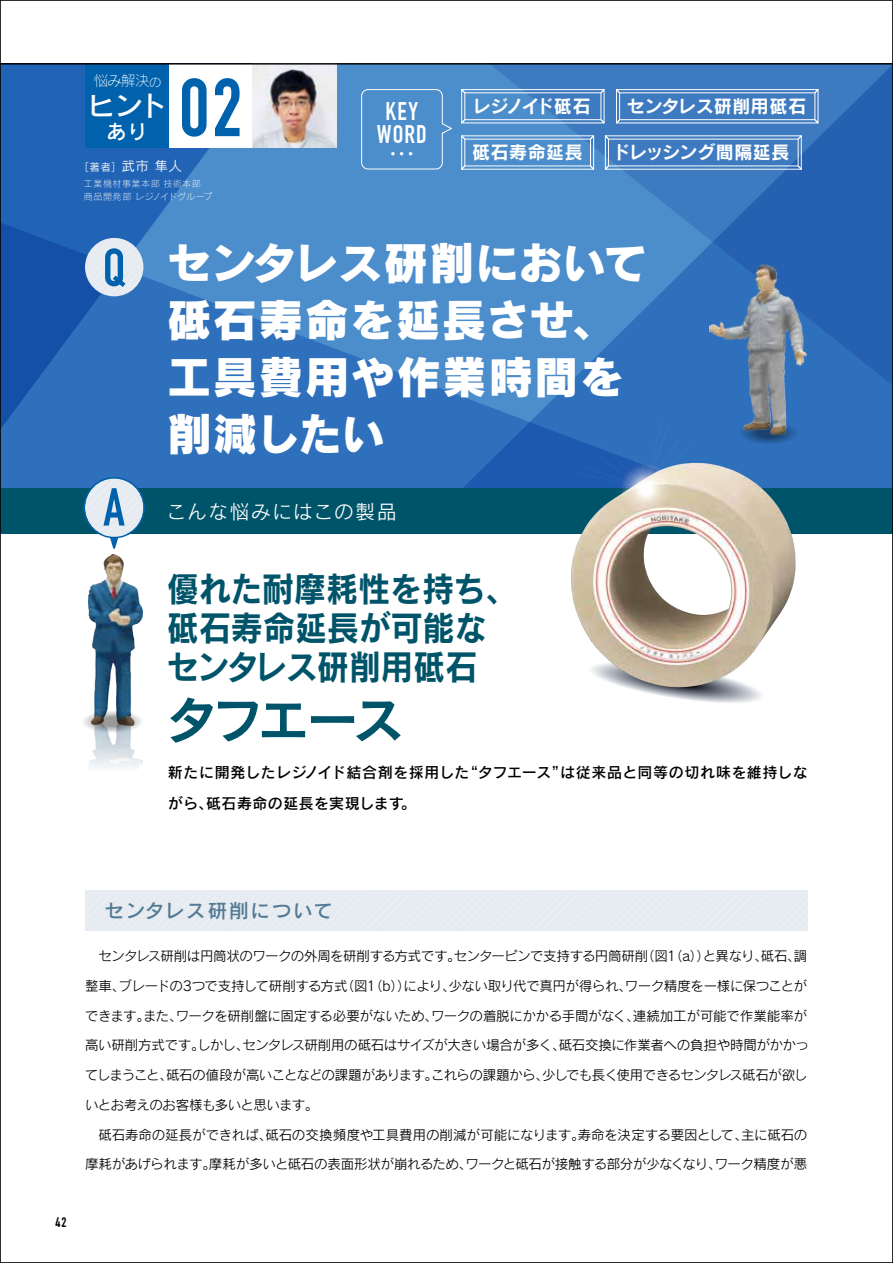
<style>
.page{position:relative;width:893px;height:1263px;background:#fff}
.page>*{position:absolute;margin:0;border:0;box-sizing:border-box;transform-origin:0 0}
.t1{font:700 80.85px "DIN Condensed";color:#0062ac}
.t2{font:700 52.5px "DIN Condensed";color:#0062ac}
.t3{font:51px "Rodin Pro B";letter-spacing:-.09em;color:#005469}
.t4{font:45px/57px "Rodin Pro EB";letter-spacing:.02em;color:#fff}
.t5{font:34.5px/39px "Rodin Pro B";color:#005469;scale:.93 1}
.t6{font:27.3px "Rodin Pro DB";color:#fff;scale:1.04 1}
.t7{font:700 24.9px/23.2px "DIN Condensed";letter-spacing:.05em;color:#fff;text-align:center}
.t8{font:19.95px "Rodin Pro DB";color:#fff}
.t9{font:19.5px "Rodin Pro M";letter-spacing:.09em;color:#fff}
.t10{font:19.5px "Rodin Pro DB";letter-spacing:.09em;color:#537b95}
.t11{font:18px "Rodin Pro B";letter-spacing:.01em;color:#fff}
.t12{font:18px "Rodin Pro B";letter-spacing:-.07em;color:#fff}
.t13{font:16.5px "Koz Go Pr 6 N";color:#fff}
.t14{font:15px/31.5px "Rodin Pro DB";letter-spacing:.03em;color:#000}
.t15{font:14.4px "Rodin Pro L";color:#fff}
.t16{font:13.5px "Rodin Pro M";letter-spacing:-.03em;color:#000}
.t17{font:13.5px "Rodin Pro M";letter-spacing:-.055em;color:#000}
.t18{font:700 13.5px "DIN Condensed";color:#000}
.t19{font:10.5px "Rodin Pro M";color:#fff}
.t20{font:9px/12.8px "Rodin Pro L";letter-spacing:.055em;color:#fff}
.s1{font-size:12.45px}
.s2{font-size:13.5px}
</style>
<div class="page">
<div style="left:300px;top:65px;width:591px;height:423px;background:#4c8dcb"></div>
<svg style="left:2px;top:218px;width:872px;height:270px;background:#3879c0"></svg>
<svg style="left:2px;top:65px;width:298px;height:382px;background:#2f70bb"></svg>
<svg style="left:464px;top:65px;width:427px;height:377px;background:#3a79bf"></svg>
<img style="left:88px;top:554px;width:54px;height:156px">
<img style="left:88px;top:733px;width:54px;height:35px">
<svg style="left:83px;top:710px;width:59px;height:23px"></svg>
<div style="left:0;top:488px;width:893px;height:45px;background:#005469"></div>
<div style="left:85px;top:64px;width:84px;height:83px;background:#0062ac"></div>
<div style="left:169px;top:64px;width:84px;height:83px;background:#fff"></div>
<svg style="left:738px;top:435px;width:61px;height:9px"></svg>
<img style="left:709px;top:265px;width:97px;height:170px">
<svg style="left:84px;top:477px;width:61px;height:72px"></svg>
<svg style="left:85px;top:238px;width:58px;height:58px;background:#bed0e4"></svg>
<svg style="left:460px;top:134px;width:135px;height:37px;background:#639bd1"></svg>
<svg style="left:604px;top:134px;width:199px;height:37px;background:#558ac6"></svg>
<svg style="left:615px;top:88px;width:205px;height:37px;background:#558ac6"></svg>
<svg style="left:361px;top:89px;width:91px;height:81px;background:#5391cd"></svg>
<img style="left:253px;top:65px;width:83px;height:82px">
<svg style="left:625px;top:687px;width:137px;height:16px"></svg>
<img style="left:570px;top:463px;width:226px;height:224px">
<svg style="left:578px;top:421px;width:135px;height:136px"></svg>
<svg style="left:460px;top:88px;width:146px;height:37px;background:#5d94cd"></svg>
<div style="left:85px;top:890px;width:723px;height:40px;background:#e5ebf0"></div>
<hr style="left:0;top:64px;width:893px;height:1px;background:#000">
<p class="t15" style="left:94px;top:72px;width:69px">悩み解決<span class="s1">の</span></p>
<h1 class="t1" style="left:179px;top:60px;width:65px">02</h1>
<h3 class="t6" style="left:87px;top:88px;width:79px">ヒント</h3>
<h3 class="t8" style="left:107px;top:118px;width:42px">あり</h3>
<p class="t19" style="left:78px;top:160px;width:105px">［著者］<span class="s2">武市 隼人</span></p>
<p class="t20" style="left:84px;top:177px;width:130px">工業機材事業本部 技術本部　商品開発部 レジノイドグループ</p>
<h3 class="t7" style="left:377px;top:100px;width:51px">KEY<br>WORD</h3>
<p class="t13" style="left:385px;top:144px;width:36px">・・・</p>
<h3 class="t12" style="left:472px;top:94px;width:119px">レジノイド砥石</h3>
<h3 class="t11" style="left:627px;top:94px;width:181px">センタレス研削用砥石</h3>
<h3 class="t11" style="left:472px;top:140px;width:112px">砥石寿命延長</h3>
<h3 class="t11" style="left:612px;top:141px;width:179px">ドレッシング間隔延長</h3>
<h2 class="t2" style="left:103px;top:237px;width:24px">Q</h2>
<h2 class="t2" style="left:103px;top:476px;width:23px">A</h2>
<h3 class="t4" style="left:167px;top:233px;width:483px">センタレス研削において砥石寿命を延長させ、工具費用や作業時間を削減したい</h3>
<h3 class="t9" style="left:167px;top:499px;width:231px">こんな悩みにはこの製品</h3>
<h3 class="t5" style="left:167px;top:568px;width:378px">優れた耐摩耗性を持ち、砥石寿命延長が可能なセンタレス研削用砥石</h3>
<h3 class="t3" style="left:166px;top:686px;width:240px">タフエース</h3>
<p class="t14" style="left:168px;top:756px;width:641px">新たに開発したレジノイド結合剤を採用した“タフエース”は従来品と同等の切れ味を維持しながら、砥石寿命の延長を実現します。</p>
<p class="t18" style="left:56px;top:1215px;width:13px">42</p>
<h3 class="t10" style="left:105px;top:897px;width:230px">センタレス研削について</h3>
<p class="t16" style="left:99px;top:947px;width:710px">センタレス研削は円筒状のワークの外周を研削する方式です。センターピンで支持する円筒研削（図1（a））と異なり、砥石、調</p>
<p class="t16" style="left:85px;top:977px;width:724px">整車、ブレードの3つで支持して研削する方式（図1（b））により、少ない取り代で真円が得られ、ワーク精度を一様に保つことが</p>
<p class="t16" style="left:85px;top:1007px;width:723px">できます。また、ワークを研削盤に固定する必要がないため、ワークの着脱にかかる手間がなく、連続加工が可能で作業能率が</p>
<p class="t16" style="left:85px;top:1036px;width:725px">高い研削方式です。しかし、センタレス研削用の砥石はサイズが大きい場合が多く、砥石交換に作業者への負担や時間がかかっ</p>
<p class="t17" style="left:85px;top:1066px;width:724px">てしまうこと、砥石の値段が高いことなどの課題があります。これらの課題から、少しでも長く使用できるセンタレス砥石が欲し</p>
<p class="t16" style="left:85px;top:1096px;width:235px">いとお考えのお客様も多いと思います。</p>
<p class="t16" style="left:85px;top:1126px;width:724px">　砥石寿命の延長ができれば、砥石の交換頻度や工具費用の削減が可能になります。寿命を決定する要因として、主に砥石の</p>
<p class="t16" style="left:85px;top:1156px;width:724px">摩耗があげられます。摩耗が多いと砥石の表面形状が崩れるため、ワークと砥石が接触する部分が少なくなり、ワーク精度が悪</p>
</div>
